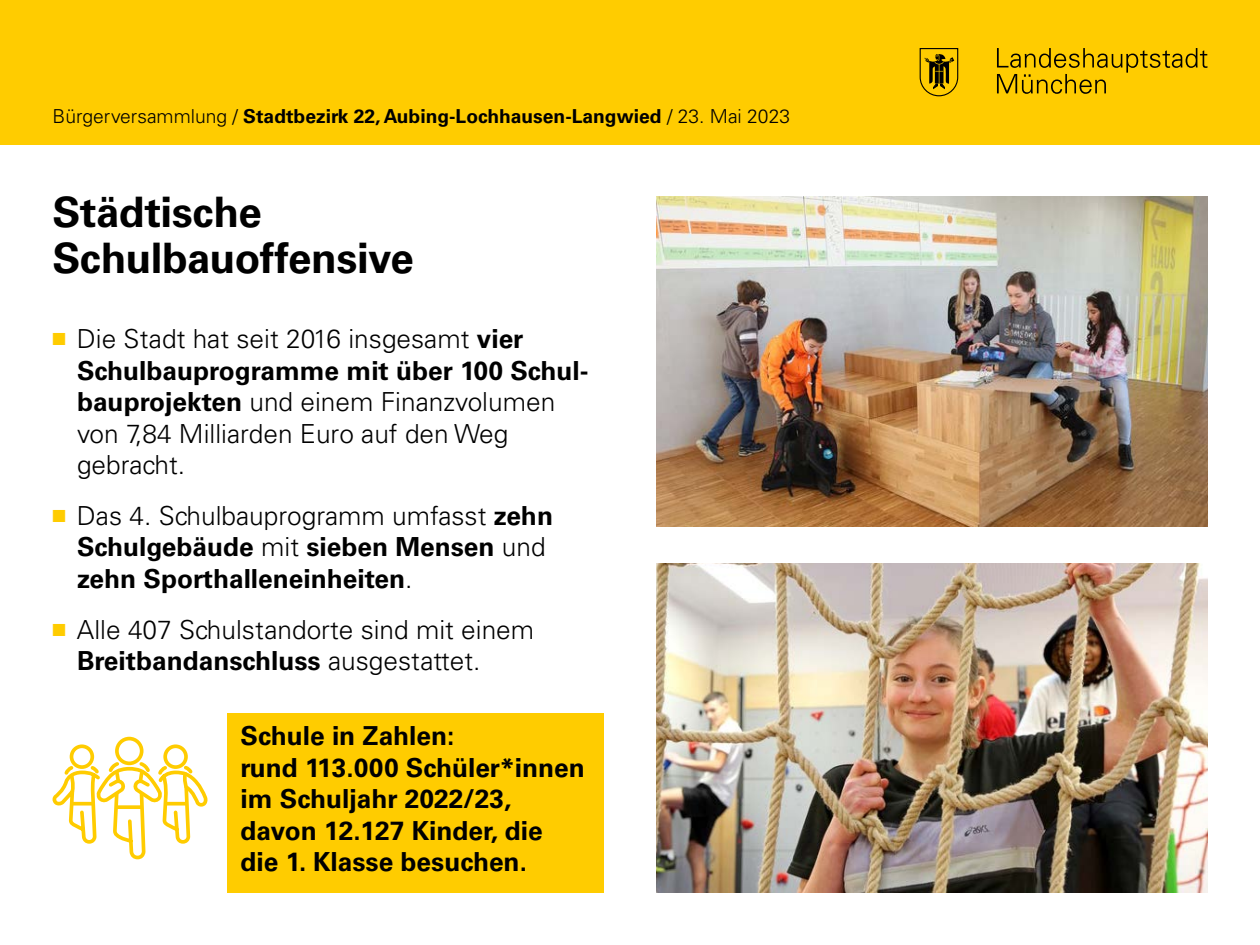
<style>
.page{position:relative;width:1260px;height:945px;background:#fff}
.page>*{position:absolute;margin:0;border:0;box-sizing:border-box;transform-origin:0 0}
.H1_A{font:700 42px/45.5px "Univers LT Std";letter-spacing:-.01em;color:#000}
.P_Copy_light_Liste_A{font:300 26.25px/31.5px "Univers LT Std";color:#000}
.P_Copy_bold_A{font:700 26.25px/31.5px "Univers LT Std";color:#000}
.P_Copy_light_Liste_A-2{font:700 26.25px/31.5px "Univers LT Std";color:#000}
.t1{font:700 19.25px "Univers LT Std";color:#000}
.s1{font-weight:300}
.s2{color:#fc0}
.s3{font-weight:700}
</style>
<div class="page">
<div style="left:0;top:0;width:1260px;height:144px;background:#fc0"></div>
<svg style="left:997px;top:48px;width:211px;height:46px"></svg>
<svg style="left:919px;top:48px;width:40px;height:49px"></svg>
<img style="left:656px;top:197px;width:552px;height:329px">
<img style="left:656px;top:563px;width:552px;height:329px">
<div style="left:228px;top:713px;width:376px;height:179px;background:#fc0"></div>
<svg style="left:52px;top:736px;width:156px;height:124px"></svg>
<p class="t1" style="left:52px;top:105px;width:739px"><span class="s1">Bürgerversammlung /</span> Stadtbezirk 22, Aubing-Lochhausen-Langwied <span class="s1">/ 23. Mai 2023</span></p>
<h1 class="H1_A" style="left:52px;top:190px;width:363px">Städtische<br>Schulbauoffensive</h1>
<p class="P_Copy_light_Liste_A" style="left:77px;top:323px;width:513px;text-indent:-24px"><span class="s2">■</span> Die Stadt hat seit 2016 insgesamt <span class="s3">vier<br>Schulbauprogramme mit über 100 Schul&shy;bauprojekten</span> und einem Finanzvolumen von 7,84 Milliarden Euro auf den Weg gebracht.</p>
<p class="P_Copy_light_Liste_A-2" style="left:77px;top:500px;width:478px;text-indent:-24px"><span class="s2">■</span> <span class="s1">Das 4. Schulbauprogramm umfasst</span> zehn<br>Schulgebäude <span class="s1">mit</span> sieben Mensen <span class="s1">und </span>zehn Sporthalleneinheiten<span class="s1">.</span></p>
<p class="P_Copy_light_Liste_A" style="left:77px;top:613px;width:459px;text-indent:-24px"><span class="s2">■</span> Alle 407 Schulstandorte sind mit einem<br><span class="s3">Breitbandanschluss</span> ausgestattet.</p>
<p class="P_Copy_bold_A" style="left:241px;top:720px;width:346px">Schule in Zahlen:<br>rund 113.000 Schüler*innen im Schuljahr 2022/23, davon 12.127 Kinder, die die 1. Klasse besuchen.</p>
</div>
